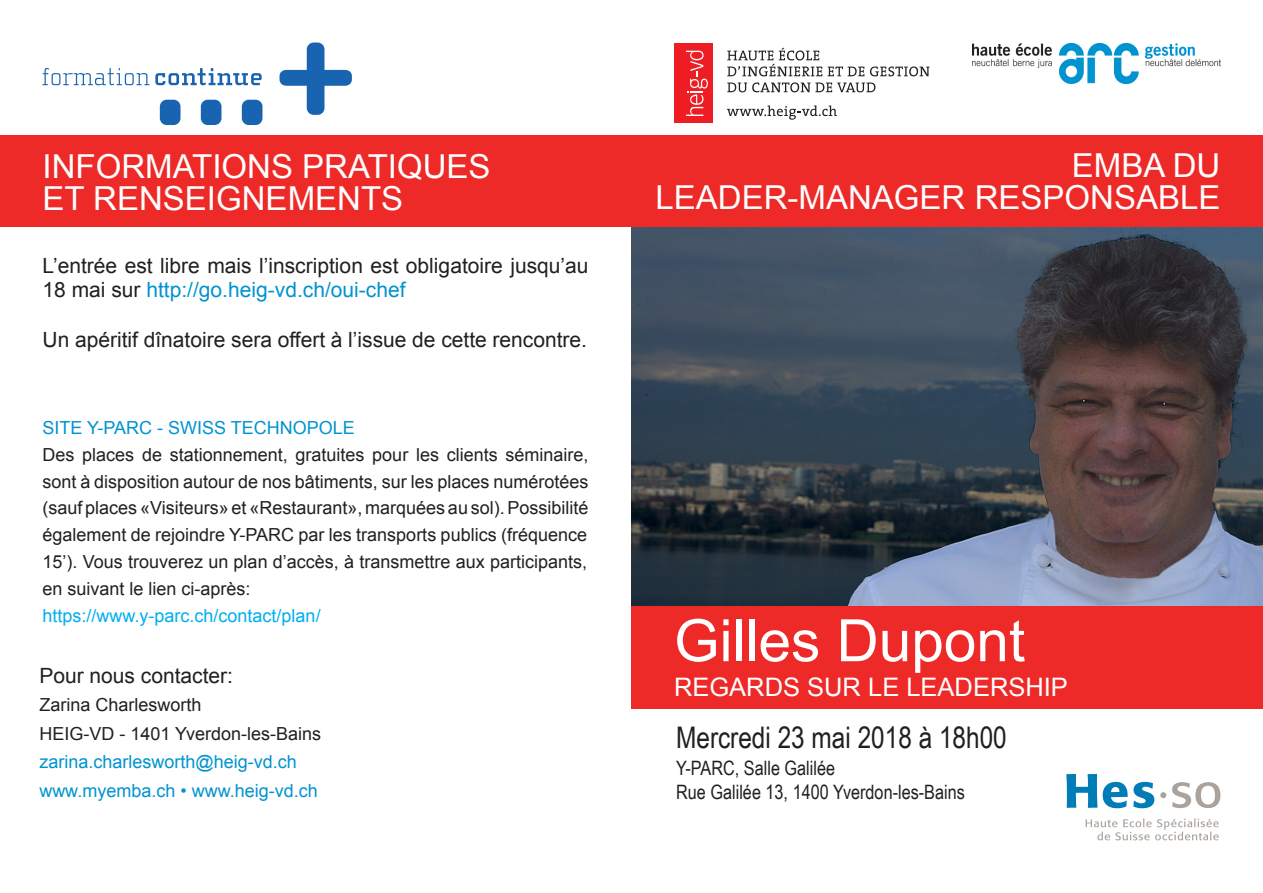
<style>
.page{position:relative;width:1263px;height:893px;background:#fff}
.page>*{position:absolute;margin:0;border:0;box-sizing:border-box;transform-origin:0 0}
.t1{font:58.5px "Arial";color:#fff}
.t2{font:33px "Arial";color:#fff}
.t3{font:29.7px "Arial Narrow";color:#231f20}
.t4{font:25.5px "Arial";color:#fff}
.texte_normal{font:21px/24px "Arial";color:#231f20}
.t5{font:19.8px "Arial Narrow";color:#231f20}
.texte_normal-2{font:18px/26.8px "Arial";color:#231f20;text-align:justify}
.texte_normal-3{font:18px "Arial";color:#0093d0}
.texte_normal-4{font:18px "Arial";color:#00aeef}
.s1{color:#0093d0}
</style>
<div class="page">
<img style="left:631px;top:226px;width:632px;height:380px">
<div style="left:0;top:135px;width:1263px;height:91px;background:#ee2a29"></div>
<div style="left:631px;top:606px;width:632px;height:102px;background:#ee2a29"></div>
<div style="left:674px;top:44px;width:38px;height:79px;background:#ee1d23"></div>
<svg style="left:686px;top:51px;width:22px;height:65px"></svg>
<svg style="left:727px;top:48px;width:137px;height:28px"></svg>
<svg style="left:870px;top:66px;width:59px;height:10px"></svg>
<svg style="left:727px;top:82px;width:148px;height:10px"></svg>
<svg style="left:727px;top:105px;width:110px;height:15px"></svg>
<svg style="left:1085px;top:818px;width:134px;height:22px"></svg>
<svg style="left:1172px;top:782px;width:48px;height:26px"></svg>
<svg style="left:1160px;top:792px;width:6px;height:6px"></svg>
<svg style="left:1066px;top:774px;width:31px;height:34px"></svg>
<svg style="left:1103px;top:782px;width:51px;height:26px"></svg>
<img style="left:972px;top:44px;width:248px;height:40px">
<div style="left:160px;top:100px;width:20px;height:25px;background:#1864b1;border-radius:7px"></div>
<div style="left:201px;top:100px;width:20px;height:25px;background:#1864b1;border-radius:7px"></div>
<div style="left:242px;top:100px;width:20px;height:25px;background:#1864b1;border-radius:7px"></div>
<svg style="left:280px;top:43px;width:72px;height:72px"></svg>
<svg style="left:43px;top:68px;width:106px;height:17px"></svg>
<svg style="left:155px;top:68px;width:107px;height:17px"></svg>
<p class="t2" style="left:43px;top:145px;width:449px">INFORMATIONS PRATIQUES</p>
<p class="t2" style="left:43px;top:176px;width:362px">ET RENSEIGNEMENTS</p>
<p class="texte_normal" style="left:43px;top:254px;width:547px">L’entrée est libre mais l’inscription est obligatoire jusqu’au<br>18 mai sur <span class="s1">http://go.heig-vd.ch/oui-chef</span></p>
<p class="texte_normal" style="left:43px;top:328px;width:546px">Un apéritif dînatoire sera offert à l’issue de cette rencontre.</p>
<p class="texte_normal-3" style="left:43px;top:416px;width:314px">SITE Y-PARC - SWISS TECHNOPOLE</p>
<p class="texte_normal-2" style="left:43px;top:441px;width:547px">Des places de stationnement, gratuites pour les clients séminaire, sont à disposition autour de nos bâtiments, sur les places numérotées (sauf places «Visiteurs» et «Restaurant», marquées au sol). Possibilité également de rejoindre Y-PARC par les transports publics (fréquence 15’). Vous trouverez un plan d’accès, à transmettre aux participants, en suivant le lien ci-après:</p>
<p class="texte_normal-4" style="left:43px;top:604px;width:280px">https://www.y-parc.ch/contact/plan/</p>
<p class="texte_normal" style="left:39px;top:663px;width:195px">Pour nous contacter:</p>
<p class="texte_normal-2" style="left:39px;top:692px;width:164px">Zarina Charlesworth</p>
<p class="texte_normal-2" style="left:39px;top:720px;width:283px">HEIG-VD - 1401 Yverdon-les-Bains</p>
<p class="texte_normal-3" style="left:39px;top:750px;width:259px">zarina.charlesworth@heig-vd.ch</p>
<p class="texte_normal-3" style="left:39px;top:779px;width:280px">www.myemba.ch • www.heig-vd.ch</p>
<p class="t2" style="left:1072px;top:144px;width:150px">EMBA DU</p>
<p class="t2" style="left:655px;top:175px;width:566px">LEADER-MANAGER RESPONSABLE</p>
<p class="t1" style="left:674px;top:602px;width:353px">Gilles Dupont</p>
<p class="t4" style="left:674px;top:670px;width:395px">REGARDS SUR LE LEADERSHIP</p>
<p class="t3" style="left:676px;top:715px;width:332px">Mercredi 23 mai 2018 à 18h00</p>
<p class="t5" style="left:676px;top:753px;width:160px">Y-PARC, Salle Galilée</p>
<p class="t5" style="left:676px;top:777px;width:290px">Rue Galilée 13, 1400 Yverdon-les-Bains</p>
</div>
